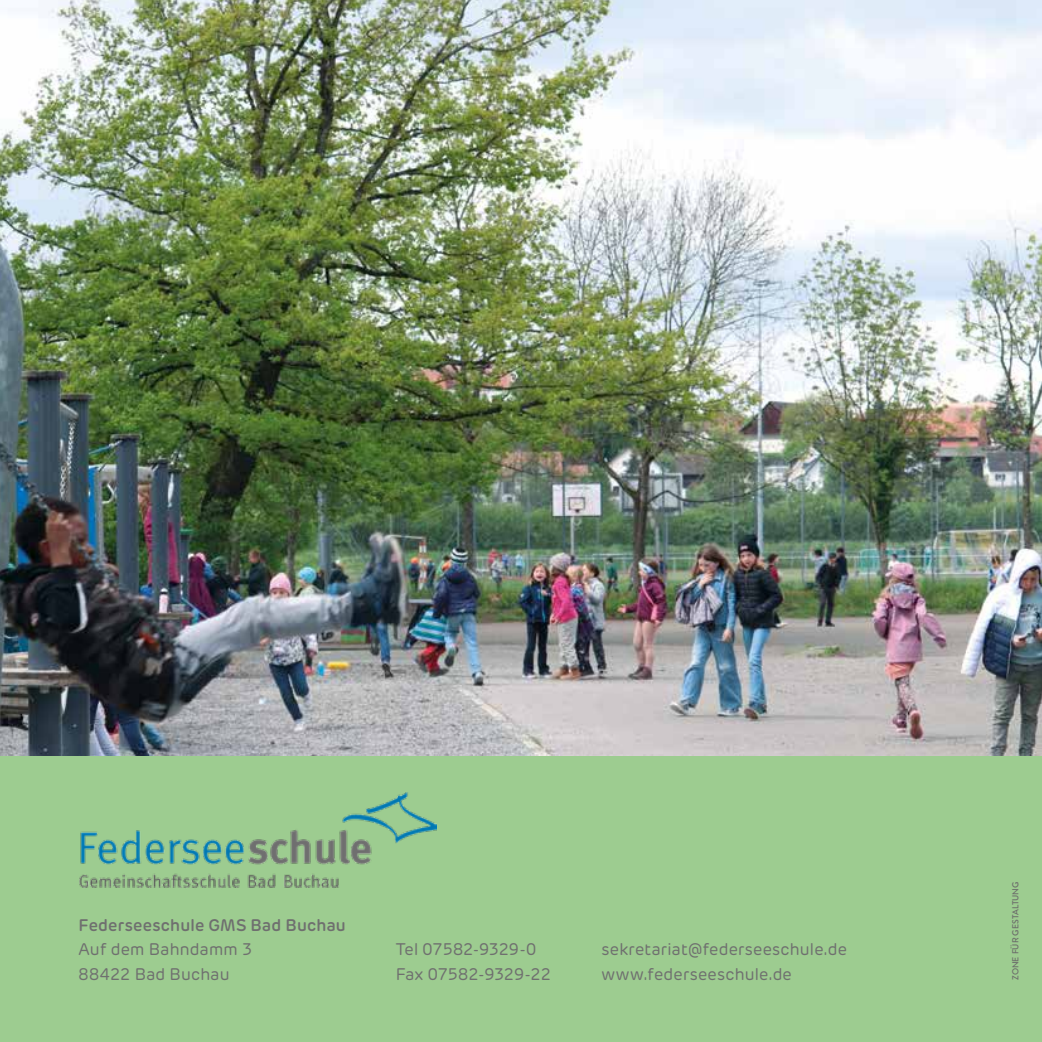
<style>
.page{position:relative;width:1042px;height:1042px;background:#fff}
.page>*{position:absolute;margin:0;border:0;box-sizing:border-box;transform-origin:0 0}
.t1{font:16.62px/24.5px "New Rubrik";letter-spacing:.01em;color:#6f6f6f}
.t2{font:600 16.62px "New Rubrik";letter-spacing:.015em;color:#6f6f6f}
.t3{font:500 8.75px "Brandon Text";color:#6b6b6a}
</style>
<div class="page">
<img style="left:0;top:0;width:1042px;height:756px">
<div style="left:0;top:756px;width:1042px;height:286px;background:#9dcc90"></div>
<img style="left:79px;top:792px;width:357px;height:96px">
<p class="t2" style="left:79px;top:914px;width:269px">Federseeschule GMS Bad Buchau</p>
<p class="t1" style="left:79px;top:937px;width:175px">Auf dem Bahndamm 3<br>88422 Bad Buchau</p>
<p class="t1" style="left:396px;top:937px;width:157px">Tel 07582-9329-0<br>Fax 07582-9329-22</p>
<p class="t1" style="left:601px;top:937px;width:247px">sekretariat@federseeschule.de www.federseeschule.de</p>
<p class="t3" style="left:1009px;top:980px;width:100px;rotate:-90deg">ZONE FÜR GESTALTUNG</p>
</div>
